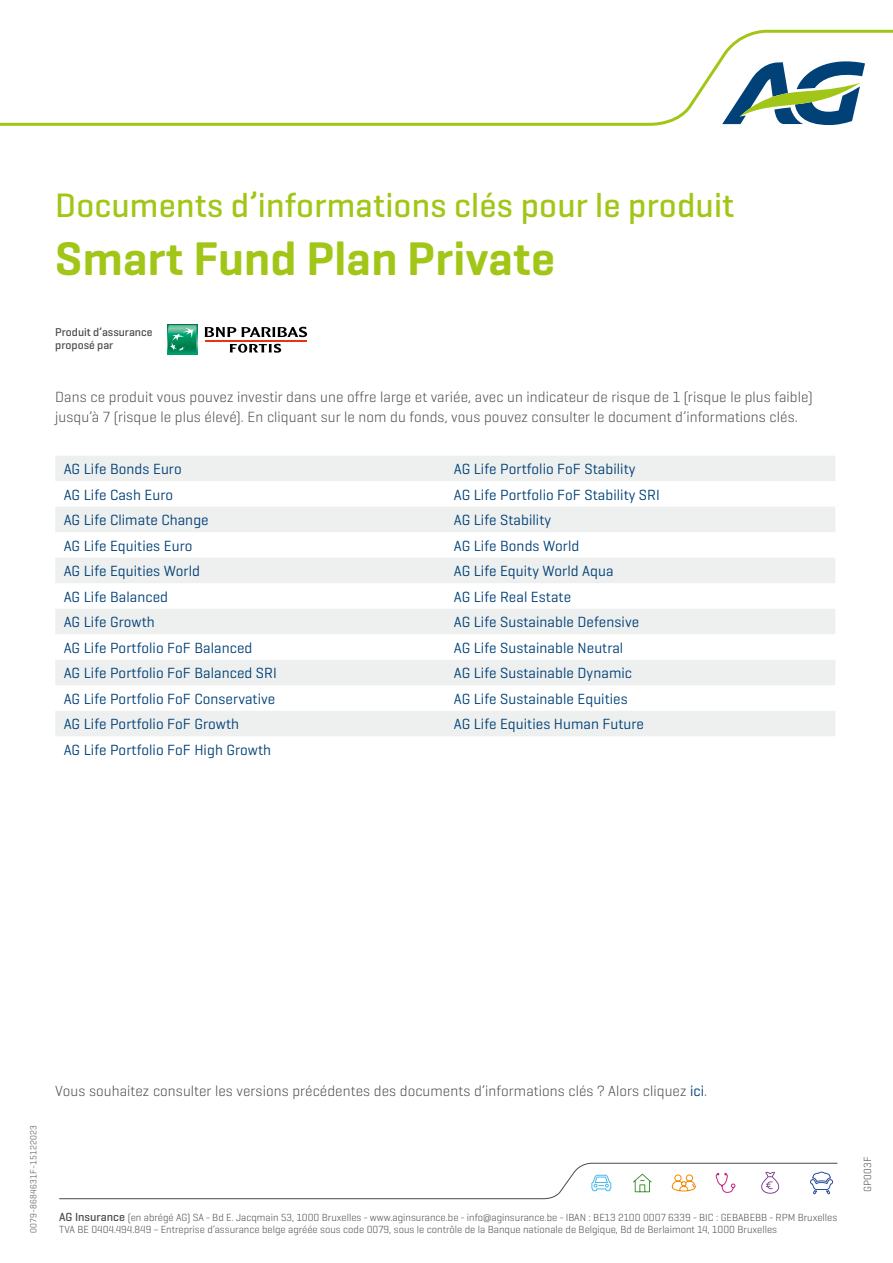
<style>
.page{position:relative;width:893px;height:1263px;background:#fff}
.page>*{position:absolute;margin:0;border:0;box-sizing:border-box;transform-origin:0 0}
.t1{font:600 48px "AG Geogrotesque";letter-spacing:.005em;color:#a2c617}
.t2{font:500 34.5px "AG Geogrotesque";letter-spacing:.005em;color:#a2c617}
.t3{font:15px "AG Geogrotesque";letter-spacing:.005em;color:#004177}
.t4{font:300 15px/19.5px "AG Geogrotesque";letter-spacing:.005em;color:#4a4a49}
.t5{font:500 11.55px/13.8px "Geogrotesque";color:#4a4a49}
.t6{font:300 10.5px/12px "AG Geogrotesque";color:#4a4a49}
.t7{font:300 10.5px "Geogrotesque";letter-spacing:.02em;color:#4a4a49}
.t8{font:300 9px "Geogrotesque";letter-spacing:.02em;color:#4a4a49}
.s1{font-weight:400;color:#004177}
.s2{font-weight:500;font-size:12px}
</style>
<div class="page">
<svg style="left:0;top:29px;width:893px;height:97px"></svg>
<svg style="left:167px;top:325px;width:30px;height:30px"></svg>
<svg style="left:168px;top:325px;width:29px;height:29px"></svg>
<hr style="left:205px;top:340px;width:102px;height:1px;background:#e63312">
<svg style="left:205px;top:327px;width:31px;height:10px"></svg>
<svg style="left:242px;top:327px;width:65px;height:10px"></svg>
<svg style="left:230px;top:344px;width:51px;height:9px"></svg>
<svg style="left:55px;top:456px;width:780px;height:280px;fill:#eeefef"></svg>
<svg style="left:59px;top:1163px;width:779px;height:36px"></svg>
<h2 class="t2" style="left:55px;top:184px;width:680px">Documents d’informations clés pour le produit</h2>
<h1 class="t1" style="left:55px;top:229px;width:501px">Smart Fund Plan Private</h1>
<p class="t5" style="left:55px;top:324px;width:99px">Produit d’assurance proposé par</p>
<p class="t4" style="left:55px;top:387px;width:759px">Dans ce produit vous pouvez investir dans une offre large et variée, avec un indicateur de risque de 1 (risque le plus faible) jusqu’à 7 (risque le plus élevé). En cliquant sur le nom du fonds, vous pouvez consulter le document d’informations clés.</p>
<p class="t3" style="left:64px;top:460px;width:119px">AG Life Bonds Euro</p>
<p class="t3" style="left:454px;top:460px;width:183px">AG Life Portfolio FoF Stability</p>
<p class="t3" style="left:64px;top:485px;width:111px">AG Life Cash Euro</p>
<p class="t3" style="left:454px;top:485px;width:208px">AG Life Portfolio FoF Stability SRI</p>
<p class="t3" style="left:64px;top:511px;width:146px">AG Life Climate Change</p>
<p class="t3" style="left:454px;top:511px;width:99px">AG Life Stability</p>
<p class="t3" style="left:64px;top:536px;width:130px">AG Life Equities Euro</p>
<p class="t3" style="left:454px;top:536px;width:127px">AG Life Bonds World</p>
<p class="t3" style="left:64px;top:562px;width:138px">AG Life Equities World</p>
<p class="t3" style="left:454px;top:562px;width:161px">AG Life Equity World Aqua</p>
<p class="t3" style="left:64px;top:587px;width:106px">AG Life Balanced</p>
<p class="t3" style="left:454px;top:587px;width:119px">AG Life Real Estate</p>
<p class="t3" style="left:64px;top:613px;width:93px">AG Life Growth</p>
<p class="t3" style="left:454px;top:613px;width:187px">AG Life Sustainable Defensive</p>
<p class="t3" style="left:64px;top:638px;width:190px">AG Life Portfolio FoF Balanced</p>
<p class="t3" style="left:454px;top:638px;width:171px">AG Life Sustainable Neutral</p>
<p class="t3" style="left:64px;top:664px;width:215px">AG Life Portfolio FoF Balanced SRI</p>
<p class="t3" style="left:454px;top:664px;width:180px">AG Life Sustainable Dynamic</p>
<p class="t3" style="left:64px;top:689px;width:213px">AG Life Portfolio FoF Conservative</p>
<p class="t3" style="left:454px;top:689px;width:176px">AG Life Sustainable Equities</p>
<p class="t3" style="left:64px;top:715px;width:177px">AG Life Portfolio FoF Growth</p>
<p class="t3" style="left:454px;top:715px;width:192px">AG Life Equities Human Future</p>
<p class="t3" style="left:64px;top:740px;width:209px">AG Life Portfolio FoF High Growth</p>
<p class="t8" style="left:28px;top:1233px;width:110px;rotate:-90deg">0079-8684631F-15122023</p>
<p class="t4" style="left:55px;top:1080px;width:653px">Vous souhaitez consulter les versions précédentes des documents d’informations clés ? Alors cliquez <span class="s1">ici</span>.</p>
<p class="t6" style="left:59px;top:1211px;width:780px"><span class="s2">AG Insurance</span> (en abrégé AG) SA - Bd E. Jacqmain 53, 1000 Bruxelles - www.aginsurance.be - info@aginsurance.be - IBAN : BE13 2100 0007 6339 - BIC : GEBABEBB - RPM Bruxelles<br>TVA BE 0404.494.849 – Entreprise d’assurance belge agréée sous code 0079, sous le contrôle de la Banque nationale de Belgique, Bd de Berlaimont 14, 1000 Bruxelles</p>
<p class="t7" style="left:861px;top:1192px;width:37px;rotate:-90deg">GP003F</p>
</div>
